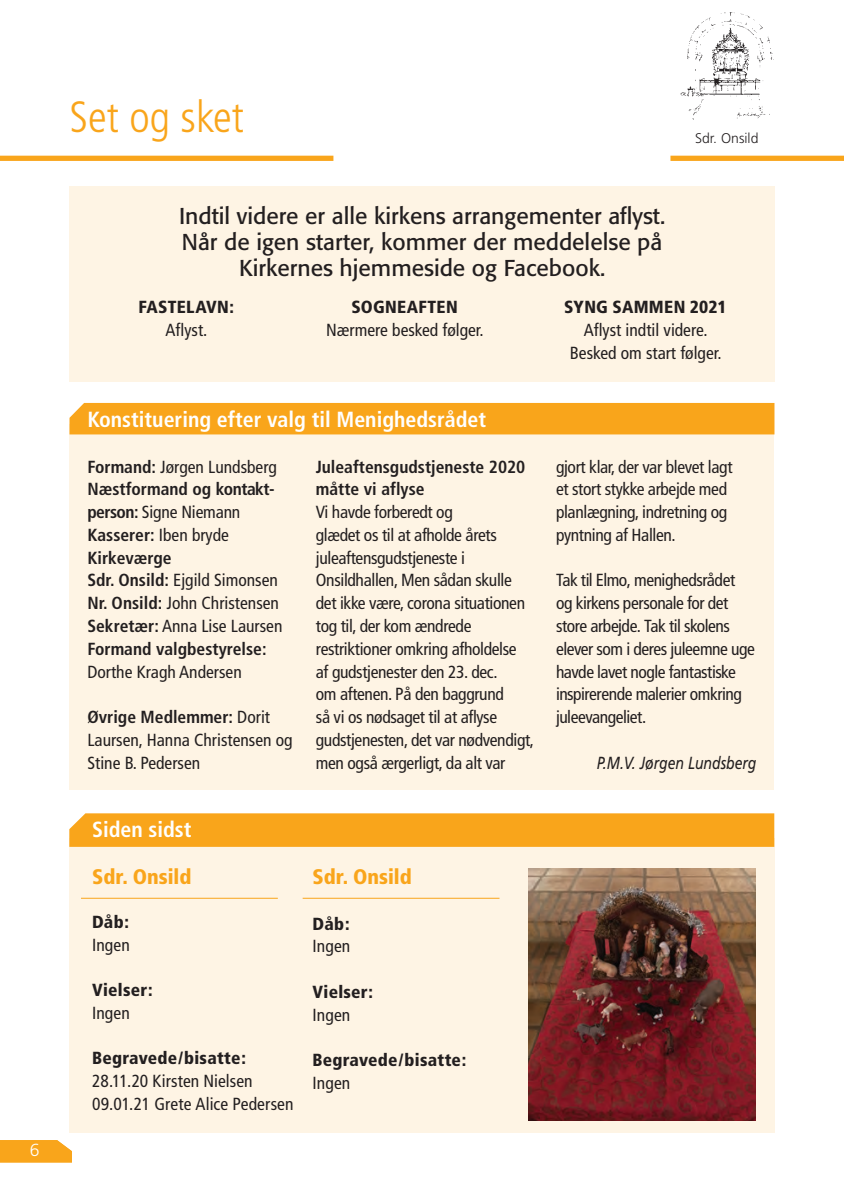
<style>
.page{position:relative;width:844px;height:1191px;background:#fff}
.page>*{position:absolute;margin:0;border:0;box-sizing:border-box;transform-origin:0 0}
.t1{font:300 condensed 43.75px "Frutiger";color:#f9a51b}
.t2{font:22.75px/26.2px "Formata";color:#231f20;text-align:center}
.t3{font:700 condensed 21.88px "Frutiger";color:#fff}
.t4{font:900 condensed 21px "Frutiger";color:#f9a51b}
.t5{font:condensed 17.5px/22.8px "Frutiger";letter-spacing:-.02em;color:#231f20}
.t6{font:700 condensed 17.5px/22.8px "Frutiger";color:#231f20}
.t7{font:condensed 17.5px/22.8px "Frutiger";color:#231f20}
.t8{font:condensed 17.5px/22.8px "Frutiger LT";color:#231f20;text-align:center}
.t9{font:900 condensed 17.5px "Frutiger";letter-spacing:.015em;color:#231f20}
.t10{font:condensed 17.5px/22.8px "Frutiger";letter-spacing:.005em;color:#231f20}
.t11{font:900 condensed 17.5px "Frutiger LT";letter-spacing:.02em;color:#231f20}
.t12{font:italic 17.5px "Frutiger";color:#231f20;scale:.8 1}
.t13{font:300 17.5px "Frutiger";color:#fff}
.t14{font:300 14px "Frutiger";color:#231f20}
.s1{font-weight:400}
.s2{font-weight:700}
</style>
<div class="page">
<div style="left:0;top:156px;width:333px;height:5px;background:#f9a51b"></div>
<div style="left:670px;top:156px;width:173px;height:5px;background:#f9a51b"></div>
<div style="left:0;top:1140px;width:72px;height:22px;background:#f9a51b"></div>
<img style="left:680px;top:12px;width:94px;height:108px">
<div style="left:69px;top:186px;width:705px;height:196px;background:#fef4e4"></div>
<div style="left:69px;top:838px;width:705px;height:294px;background:#fef4e4"></div>
<div style="left:69px;top:813px;width:705px;height:34px;background:#f9a51b"></div>
<hr style="left:81px;top:898px;width:197px;height:1px;background:#f9a51b">
<hr style="left:302px;top:898px;width:197px;height:1px;background:#f9a51b">
<img style="left:528px;top:868px;width:227px;height:252px">
<div style="left:69px;top:424px;width:705px;height:366px;background:#fef4e4"></div>
<div style="left:69px;top:403px;width:705px;height:31px;background:#f9a51b"></div>
<p class="t13" style="left:30px;top:1139px;width:11px">6</p>
<h1 class="t1" style="left:69px;top:92px;width:176px">Set og sket</h1>
<p class="t14" style="left:695px;top:130px;width:65px">Sdr. Onsild</p>
<h2 class="t2" style="left:179px;top:203px;width:487px">Indtil videre er alle kirkens arrangementer aflyst.<br>Når de igen starter, kommer der meddelelse på<br>Kirkernes hjemmeside og Facebook.</h2>
<p class="t11" style="left:138px;top:297px;width:97px">FASTELAVN:</p>
<p class="t8" style="left:165px;top:319px;width:43px">Aflyst.</p>
<p class="t11" style="left:351px;top:297px;width:108px">SOGNEAFTEN</p>
<p class="t8" style="left:326px;top:319px;width:159px">Nærmere besked følger.</p>
<p class="t11" style="left:564px;top:297px;width:164px">SYNG SAMMEN 2021</p>
<p class="t8" style="left:569px;top:319px;width:153px">Aflyst indtil videre.<br>Besked om start følger.</p>
<p class="t3" style="left:87px;top:406px;width:400px">Konstituering efter valg til Menighedsrådet</p>
<p class="t6" style="left:87px;top:455px;width:196px">Formand: <span class="s1">Jørgen Lundsberg<br></span>Næstformand og kontakt&shy;person: <span class="s1">Signe Niemann<br></span>Kasserer: <span class="s1">Iben bryde<br></span>Kirkeværge<br>Sdr. Onsild: <span class="s1">Ejgild Simonsen<br></span>Nr. Onsild: <span class="s1">John Christensen<br></span>Sekretær: <span class="s1">Anna Lise Laursen<br></span>Formand valgbestyrelse:</p>
<p class="t7" style="left:87px;top:660px;width:156px">Dorthe Kragh Andersen</p>
<p class="t7" style="left:87px;top:705px;width:207px"><span class="s2">Øvrige Medlemmer:</span> Dorit<br>Laursen, Hanna Christensen og<br>Stine B. Pedersen</p>
<p class="t6" style="left:316px;top:455px;width:211px">Juleaftensgudstjeneste 2020 måtte vi aflyse</p>
<p class="t5" style="left:316px;top:501px;width:220px">Vi havde forberedt og<br>glædet os til at afholde årets juleaftensgudstjeneste i<br>Onsildhallen, Men sådan skulle det ikke være, corona situationen tog til, der kom ændrede restriktioner omkring afholdelse<br>af gudstjenester den 23. dec.<br>om aftenen. På den baggrund<br>så vi os nødsaget til at aflyse gudstjenesten, det var nødvendigt, men også ærgerligt, da alt var</p>
<p class="t3" style="left:92px;top:816px;width:101px">Siden sidst</p>
<p class="t4" style="left:92px;top:864px;width:101px">Sdr. Onsild</p>
<p class="t9" style="left:92px;top:911px;width:39px">Dåb:</p>
<p class="t5" style="left:92px;top:933px;width:39px">Ingen</p>
<p class="t9" style="left:92px;top:979px;width:62px">Vielser:</p>
<p class="t5" style="left:92px;top:1001px;width:39px">Ingen</p>
<p class="t9" style="left:92px;top:1047px;width:155px">Begravede/bisatte:</p>
<p class="t10" style="left:92px;top:1069px;width:203px">28.11.20 Kirsten Nielsen<br>09.01.21 Grete Alice Pedersen</p>
<p class="t4" style="left:312px;top:864px;width:101px">Sdr. Onsild</p>
<p class="t9" style="left:312px;top:913px;width:39px">Dåb:</p>
<p class="t5" style="left:312px;top:935px;width:39px">Ingen</p>
<p class="t9" style="left:312px;top:981px;width:62px">Vielser:</p>
<p class="t5" style="left:312px;top:1003px;width:39px">Ingen</p>
<p class="t9" style="left:312px;top:1049px;width:155px">Begravede/bisatte:</p>
<p class="t5" style="left:312px;top:1071px;width:39px">Ingen</p>
<p class="t5" style="left:556px;top:455px;width:178px">gjort klar, der var blevet lagt et stort stykke arbejde med planlægning, indretning og pyntning af Hallen.</p>
<p class="t5" style="left:556px;top:569px;width:200px">Tak til Elmo, menighedsrådet og kirkens personale for det store arbejde. Tak til skolens elever som i deres juleemne uge havde lavet nogle fantastiske inspirerende malerier omkring juleevangeliet.</p>
<p class="t12" style="left:596px;top:752px;width:201px">P.M.V. Jørgen Lundsberg</p>
</div>
